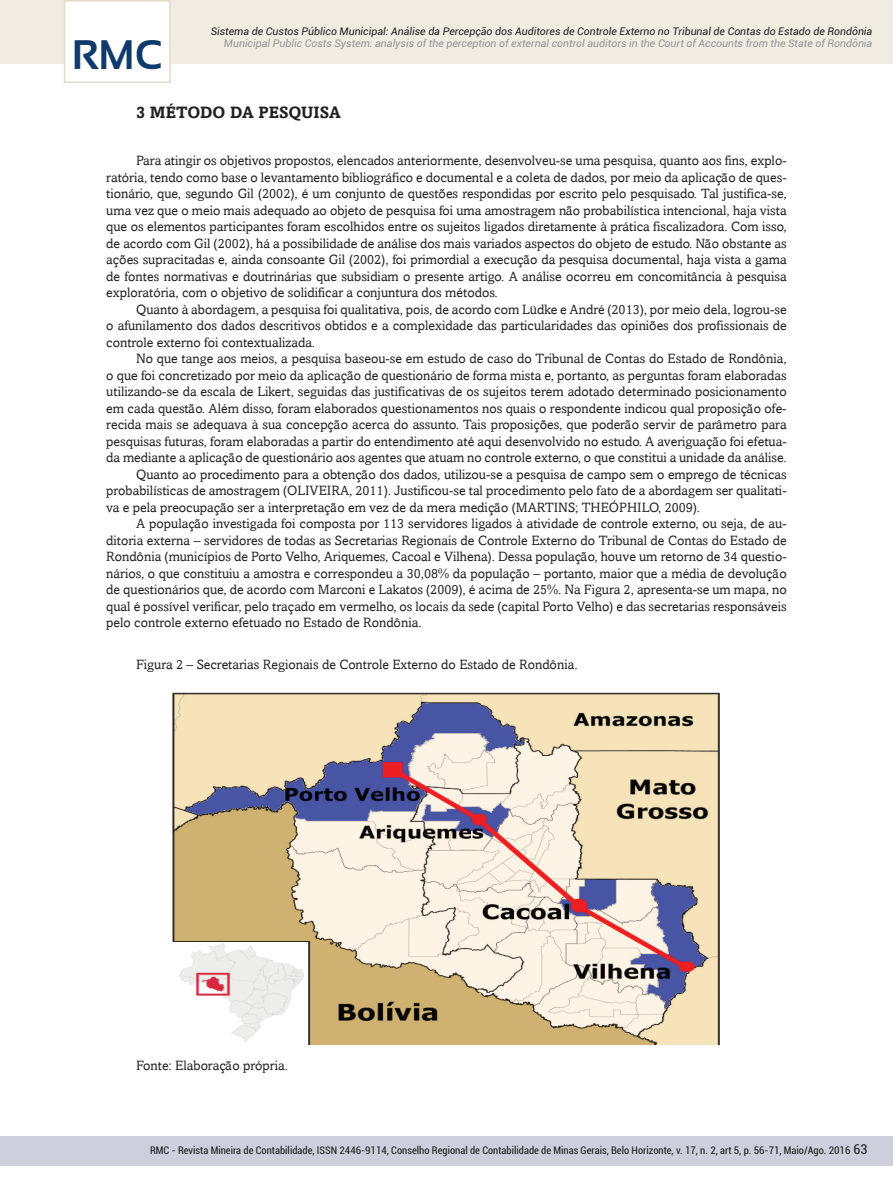
<style>
.page{position:relative;width:893px;height:1191px;background:#fff}
.page>*{position:absolute;margin:0;border:0;box-sizing:border-box;transform-origin:0 0}
.t1{font:700 41.25px "Sansation";color:#103a6b}
.t2{font:700 16.5px "Amasis";color:#231f20}
.t3{font:13.5px/16.5px "Amasis";color:#231f20;text-align:justify}
.t4{font:condensed 13.5px "Roboto";color:#231f20}
.t5{font:condensed 10.5px "Roboto";color:#231f20}
.t6{font:italic 10.5px "Roboto";color:#939598}
.t7{font:italic 10.5px "Roboto";color:#231f20}
</style>
<div class="page">
<div style="left:0;top:1135px;width:893px;height:30px;background:#cecfdd"></div>
<div style="left:0;top:0;width:893px;height:64px;background:#f1ece2"></div>
<div style="left:65px;top:1px;width:105px;height:81px;background:#fff"></div>
<div style="left:64px;top:0;width:107px;height:83px;border:2px solid #e3dbc9"></div>
<img style="left:172px;top:692px;width:548px;height:352px">
<h1 class="t1" style="left:72px;top:32px;width:92px">RMC</h1>
<p class="t7" style="left:211px;top:24px;width:663px">Sistema de Custos Público Municipal: Análise da Percepção dos Auditores de Controle Externo no Tribunal de Contas do Estado de Rondônia</p>
<p class="t6" style="left:224px;top:36px;width:650px">Municipal Public Costs System: analysis of the perception of external control auditors in the Court of Accounts from the State of Rondônia</p>
<p class="t2" style="left:136px;top:102px;width:206px">3 MÉTODO DA PESQUISA</p>
<p class="t3" style="left:106px;top:152px;width:682px;text-indent:30px">Para atingir os objetivos propostos, elencados anteriormente, desenvolveu-se uma pesquisa, quanto aos fins, explo&shy;ratória, tendo como base o levantamento bibliográfico e documental e a coleta de dados, por meio da aplicação de ques&shy;tionário, que, segundo Gil (2002), é um conjunto de questões respondidas por escrito pelo pesquisado. Tal justifica-se, uma vez que o meio mais adequado ao objeto de pesquisa foi uma amostragem não probabilística intencional, haja vista que os elementos participantes foram escolhidos entre os sujeitos ligados diretamente à prática fiscalizadora. Com isso, de acordo com Gil (2002), há a possibilidade de análise dos mais variados aspectos do objeto de estudo. Não obstante as ações supracitadas e, ainda consoante Gil (2002), foi primordial a execução da pesquisa documental, haja vista a gama de fontes normativas e doutrinárias que subsidiam o presente artigo. A análise ocorreu em concomitância à pesquisa exploratória, com o objetivo de solidificar a conjuntura dos métodos.</p>
<p class="t3" style="left:106px;top:301px;width:682px;text-indent:30px">Quanto à abordagem, a pesquisa foi qualitativa, pois, de acordo com Lüdke e André (2013), por meio dela, logrou-se o afunilamento dos dados descritivos obtidos e a complexidade das particularidades das opiniões dos profissionais de controle externo foi contextualizada.</p>
<p class="t3" style="left:136px;top:350px;width:652px">No que tange aos meios, a pesquisa baseou-se em estudo de caso do Tribunal de Contas do Estado de Rondônia,</p>
<p class="t3" style="left:106px;top:367px;width:682px">o que foi concretizado por meio da aplicação de questionário de forma mista e, portanto, as perguntas foram elaboradas</p>
<p class="t3" style="left:106px;top:383px;width:682px">utilizando-se da escala de Likert, seguidas das justificativas de os sujeitos terem adotado determinado posicionamento</p>
<p class="t3" style="left:106px;top:400px;width:682px">em cada questão. Além disso, foram elaborados questionamentos nos quais o respondente indicou qual proposição ofe-</p>
<p class="t3" style="left:106px;top:416px;width:682px">recida mais se adequava à sua concepção acerca do assunto. Tais proposições, que poderão servir de parâmetro para</p>
<p class="t3" style="left:106px;top:433px;width:682px">pesquisas futuras, foram elaboradas a partir do entendimento até aqui desenvolvido no estudo. A averiguação foi efetua-</p>
<p class="t3" style="left:106px;top:449px;width:682px">da mediante a aplicação de questionário aos agentes que atuam no controle externo, o que constitui a unidade da análise.</p>
<p class="t3" style="left:136px;top:466px;width:652px">Quanto ao procedimento para a obtenção dos dados, utilizou-se a pesquisa de campo sem o emprego de técnicas</p>
<p class="t3" style="left:106px;top:482px;width:682px">probabilísticas de amostragem (OLIVEIRA, 2011). Justificou-se tal procedimento pelo fato de a abordagem ser qualitati-</p>
<p class="t3" style="left:106px;top:499px;width:595px">va e pela preocupação ser a interpretação em vez de da mera medição (MARTINS; THEÓPHILO, 2009).</p>
<p class="t3" style="left:136px;top:515px;width:652px">A população investigada foi composta por 113 servidores ligados à atividade de controle externo, ou seja, de au-</p>
<p class="t3" style="left:106px;top:532px;width:682px">ditoria externa – servidores de todas as Secretarias Regionais de Controle Externo do Tribunal de Contas do Estado de</p>
<p class="t3" style="left:106px;top:548px;width:682px">Rondônia (municípios de Porto Velho, Ariquemes, Cacoal e Vilhena). Dessa população, houve um retorno de 34 questio-</p>
<p class="t3" style="left:106px;top:565px;width:682px">nários, o que constituiu a amostra e correspondeu a 30,08% da população – portanto, maior que a média de devolução</p>
<p class="t3" style="left:106px;top:581px;width:682px">de questionários que, de acordo com Marconi e Lakatos (2009), é acima de 25%. Na Figura 2, apresenta-se um mapa, no</p>
<p class="t3" style="left:106px;top:598px;width:682px">qual é possível verificar, pelo traçado em vermelho, os locais da sede (capital Porto Velho) e das secretarias responsáveis</p>
<p class="t3" style="left:106px;top:614px;width:317px">pelo controle externo efetuado no Estado de Rondônia.</p>
<p class="t3" style="left:136px;top:656px;width:443px">Figura 2 – Secretarias Regionais de Controle Externo do Estado de Rondônia.</p>
<p class="t3" style="left:136px;top:1057px;width:153px">Fonte: Elaboração própria.</p>
<p class="t4" style="left:853px;top:1140px;width:15px">63</p>
<p class="t5" style="left:150px;top:1143px;width:702px">RMC - Revista Mineira de Contabilidade, ISSN 2446-9114, Conselho Regional de Contabilidade de Minas Gerais, Belo Horizonte, v. 17, n. 2, art 5, p. 56-71, Maio/Ago. 2016</p>
</div>
